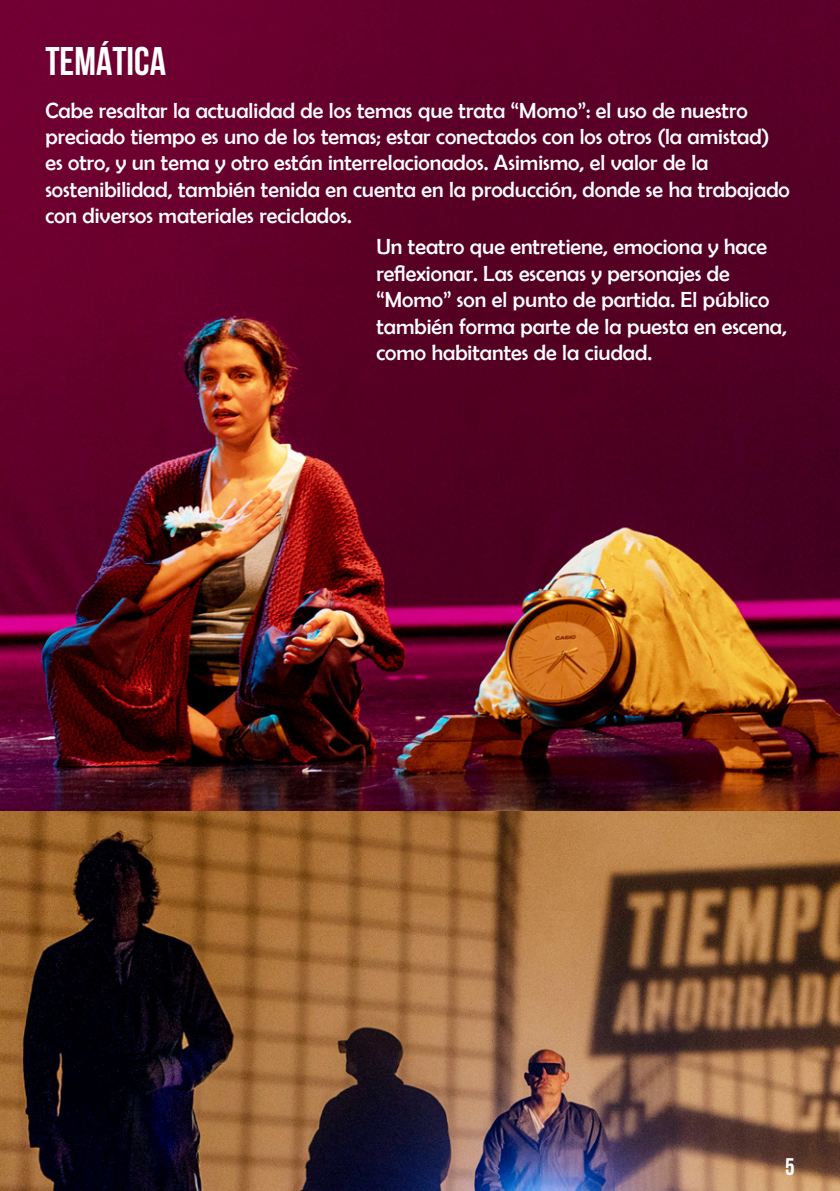
<style>
.page{position:relative;width:840px;height:1191px;background:#fff}
.page>*{position:absolute;margin:0;border:0;box-sizing:border-box;transform-origin:0 0}
.t1{font:700 40px "Bebas Neue";color:#fff}
.t2{font:700 24px "Bebas Neue";color:#fff}
.t3{font:22px/26.4px "Berlin Sans FB";color:#fff}
</style>
<div class="page">
<img style="left:0;top:0;width:839px;height:811px">
<img style="left:0;top:811px;width:839px;height:380px">
<h1 class="t1" style="left:45px;top:39px;width:122px">TEMÁTICA</h1>
<p class="t3" style="left:45px;top:97px;width:745px">Cabe resaltar la actualidad de los temas que trata “Momo”: el uso de nuestro preciado tiempo es uno de los temas; estar conectados con los otros (la amistad) es otro, y un tema y otro están interrelacionados. Asimismo, el valor de la sostenibilidad, también tenida en cuenta en la producción, donde se ha trabajado con diversos materiales reciclados.</p>
<p class="t3" style="left:376px;top:233px;width:412px">Un teatro que entretiene, emociona y hace reflexionar. Las escenas y personajes de “Momo” son el punto de partida. El público también forma parte de la puesta en escena, como habitantes de la ciudad.</p>
<p class="t2" style="left:784px;top:1153px;width:11px">5</p>
</div>
